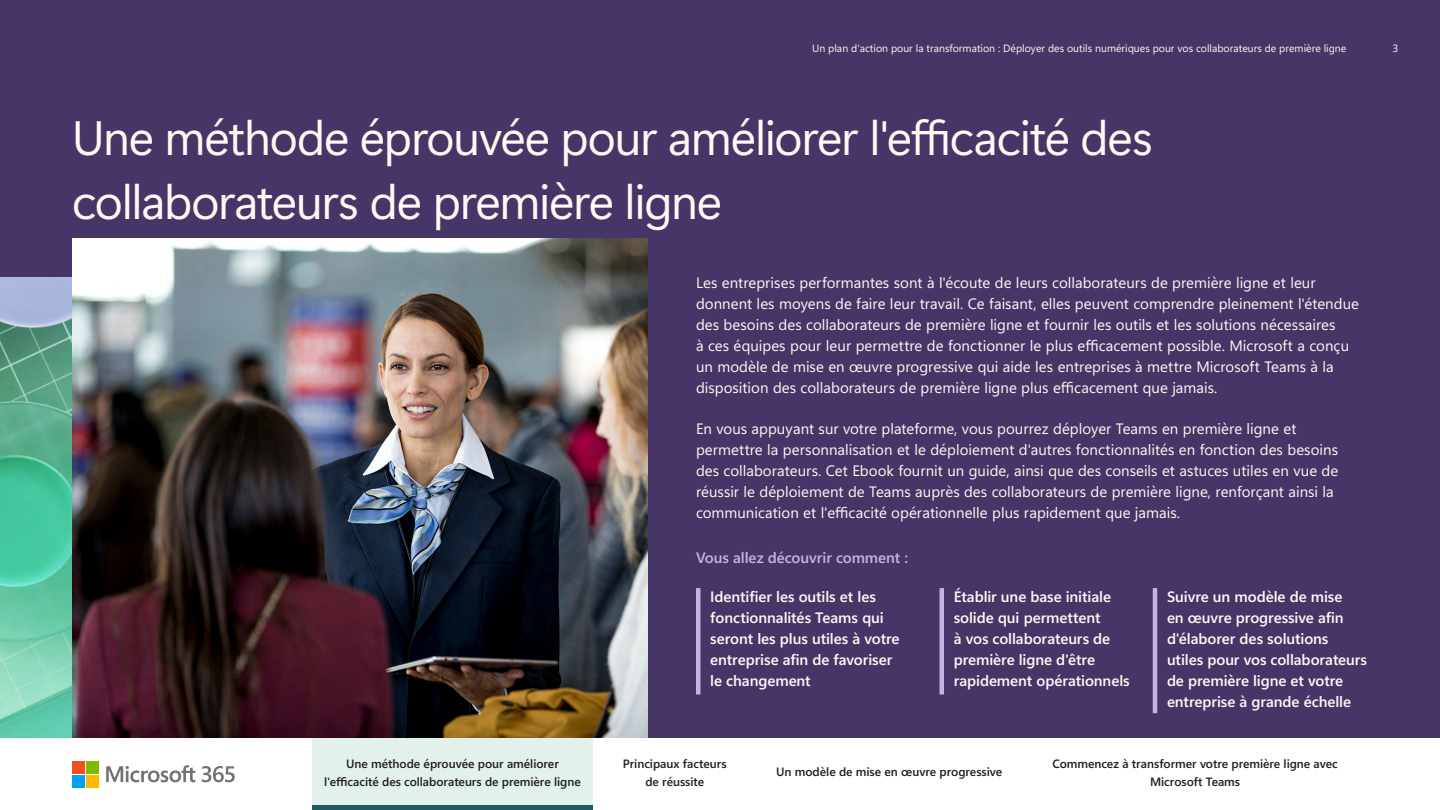
<style>
.page{position:relative;width:1440px;height:810px;background:#463668}
.page>*{position:absolute;margin:0;border:0;box-sizing:border-box;transform-origin:0 0}
.t1{font:48px/64.5px "Segoe Sans 240000";letter-spacing:-.025em;color:#fff8f3}
.t2{font:15px/21px "Segoe Sans a 8000";letter-spacing:.005em;color:#fff8f3}
.t3{font:15px/21px "Segoe Sans a 8000";letter-spacing:-.005em;color:#fff8f3}
.t4{font:15px "Segoe Sans a 8000";letter-spacing:-.005em;color:#c5b4e3}
.P_Sml_Sem_Bld{font:12px/18px "Segoe Sans a 8000";letter-spacing:-.005em;color:#212121;text-align:center}
.Page_Header{font:10.5px "Segoe Sans a 8000";color:#fff8f3}
.Page{font:10.5px "Segoe Sans a 8000";color:#fff}
</style>
<div class="page">
<img style="left:0;top:278px;width:72px;height:460px">
<img style="left:72px;top:238px;width:576px;height:500px">
<hr style="left:940px;top:588px;width:4px;height:106px;background:#c5b4e3">
<hr style="left:1153px;top:588px;width:4px;height:125px;background:#c5b4e3">
<hr style="left:696px;top:588px;width:4px;height:106px;background:#c5b4e3">
<div style="left:0;top:738px;width:1440px;height:72px;background:#fff"></div>
<svg style="left:202px;top:766px;width:33px;height:16px"></svg>
<svg style="left:106px;top:765px;width:89px;height:17px"></svg>
<div style="left:72px;top:761px;width:13px;height:13px;background:#f24f21"></div>
<div style="left:86px;top:761px;width:12px;height:13px;background:#80ba00"></div>
<div style="left:72px;top:775px;width:13px;height:12px;background:#00a3f0"></div>
<div style="left:86px;top:775px;width:12px;height:12px;background:#ffba00"></div>
<div style="left:312px;top:738px;width:281px;height:72px;background:#e3f1ed"></div>
<hr style="left:312px;top:806px;width:281px;height:4px;background:#225b62">
<p class="Page_Header" style="left:812px;top:41px;width:536px">Un plan d'action pour la transformation : Déployer des outils numériques pour vos collaborateurs de première ligne</p>
<p class="Page" style="left:1392px;top:41px;width:7px">3</p>
<h2 class="t1" style="left:72px;top:105px;width:1083px">Une méthode éprouvée pour améliorer l'efficacité des collaborateurs de première ligne</h2>
<p class="t2" style="left:696px;top:272px;width:665px">Les entreprises performantes sont à l'écoute de leurs collaborateurs de première ligne et leur donnent les moyens de faire leur travail. Ce faisant, elles peuvent comprendre pleinement l'étendue des besoins des collaborateurs de première ligne et fournir les outils et les solutions nécessaires<br>à ces équipes pour leur permettre de fonctionner le plus efficacement possible. Microsoft a conçu un modèle de mise en œuvre progressive qui aide les entreprises à mettre Microsoft Teams à la disposition des collaborateurs de première ligne plus efficacement que jamais.</p>
<p class="t2" style="left:696px;top:418px;width:644px">En vous appuyant sur votre plateforme, vous pourrez déployer Teams en première ligne et permettre la personnalisation et le déploiement d'autres fonctionnalités en fonction des besoins des collaborateurs. Cet Ebook fournit un guide, ainsi que des conseils et astuces utiles en vue de réussir le déploiement de Teams auprès des collaborateurs de première ligne, renforçant ainsi la communication et l'efficacité opérationnelle plus rapidement que jamais.</p>
<p class="P_Sml_Sem_Bld" style="left:324px;top:755px;width:258px">Une méthode éprouvée pour améliorer l'efficacité des collaborateurs de première ligne</p>
<p class="t4" style="left:696px;top:547px;width:214px">Vous allez découvrir comment :</p>
<p class="t3" style="left:710px;top:586px;width:191px">Identifier les outils et les fonctionnalités Teams qui seront les plus utiles à votre entreprise afin de favoriser le changement</p>
<p class="t3" style="left:954px;top:586px;width:177px">Établir une base initiale solide qui permettent<br>à vos collaborateurs de première ligne d'être rapidement opérationnels</p>
<p class="t3" style="left:1167px;top:586px;width:202px">Suivre un modèle de mise<br>en œuvre progressive afin d'élaborer des solutions utiles pour vos collaborateurs de première ligne et votre entreprise à grande échelle</p>
<p class="P_Sml_Sem_Bld" style="left:623px;top:755px;width:105px">Principaux facteurs de réussite</p>
<p class="P_Sml_Sem_Bld" style="left:776px;top:762px;width:228px">Un modèle de mise en œuvre progressive</p>
<p class="P_Sml_Sem_Bld" style="left:1053px;top:755px;width:287px">Commencez à transformer votre première ligne avec<br>Microsoft Teams</p>
</div>
